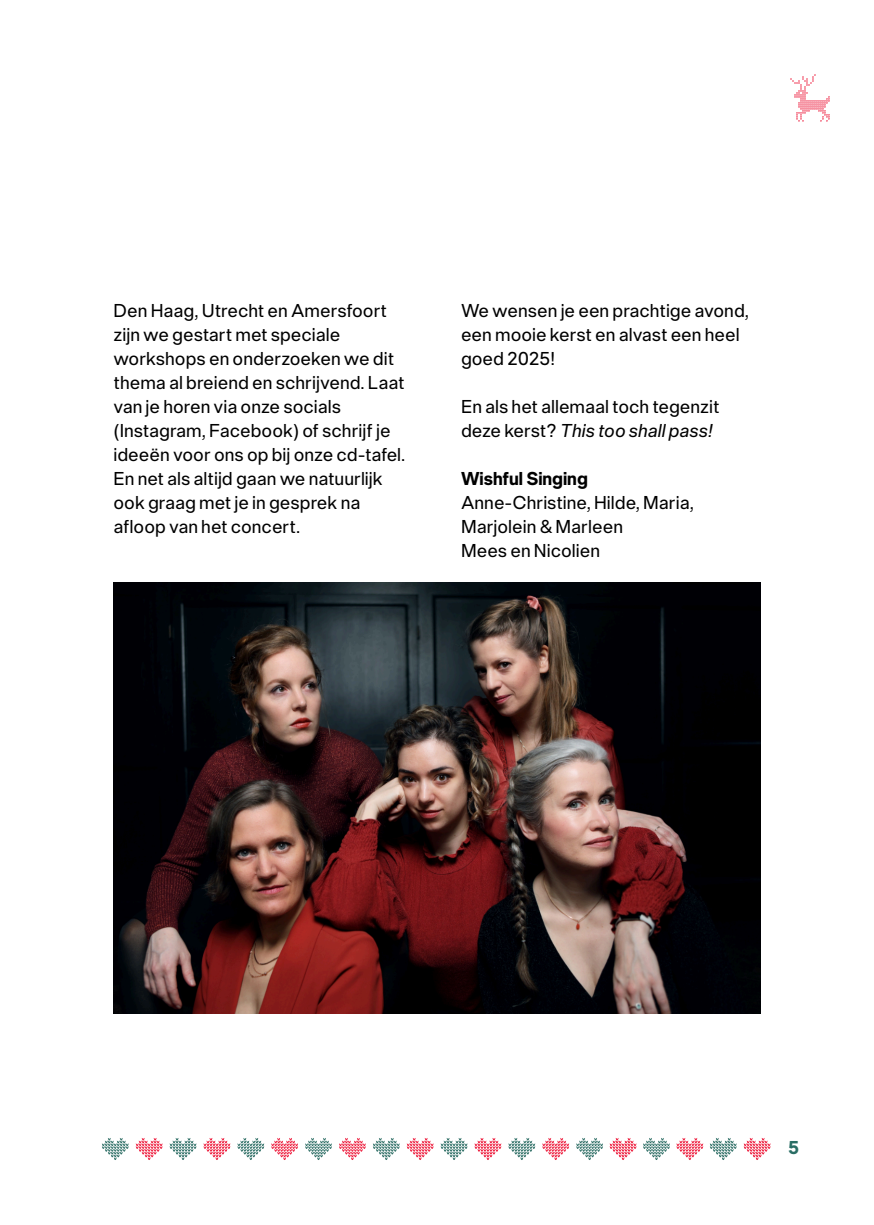
<style>
.page{position:relative;width:874px;height:1225px;background:#fff}
.page>*{position:absolute;margin:0;border:0;box-sizing:border-box;transform-origin:0 0}
.t1{font:20px/24px "neue Singular D Regular";color:#000}
.t2{font:20px "neue Singular D Bold";color:#000}
.t3{font:20px "neue Singular D Bold";color:#296d64}
.s1{font-style:italic}
</style>
<div class="page">
<svg style="left:790px;top:74px;width:39px;height:48px"></svg>
<svg style="left:136px;top:1138px;width:26px;height:22px"></svg>
<svg style="left:102px;top:1138px;width:27px;height:22px"></svg>
<svg style="left:169px;top:1138px;width:27px;height:22px"></svg>
<svg style="left:203px;top:1138px;width:27px;height:22px"></svg>
<svg style="left:237px;top:1138px;width:27px;height:22px"></svg>
<svg style="left:271px;top:1138px;width:27px;height:22px"></svg>
<svg style="left:339px;top:1138px;width:26px;height:22px"></svg>
<svg style="left:305px;top:1138px;width:27px;height:22px"></svg>
<svg style="left:373px;top:1138px;width:26px;height:22px"></svg>
<svg style="left:406px;top:1138px;width:27px;height:22px"></svg>
<svg style="left:440px;top:1138px;width:27px;height:22px"></svg>
<svg style="left:609px;top:1138px;width:27px;height:22px"></svg>
<svg style="left:542px;top:1138px;width:27px;height:22px"></svg>
<svg style="left:576px;top:1138px;width:26px;height:22px"></svg>
<svg style="left:508px;top:1138px;width:27px;height:22px"></svg>
<svg style="left:474px;top:1138px;width:27px;height:22px"></svg>
<svg style="left:643px;top:1138px;width:26px;height:22px"></svg>
<svg style="left:743px;top:1138px;width:27px;height:22px"></svg>
<svg style="left:710px;top:1138px;width:26px;height:22px"></svg>
<svg style="left:676px;top:1138px;width:27px;height:22px"></svg>
<img style="left:113px;top:582px;width:647px;height:431px">
<p class="t1" style="left:113px;top:300px;width:293px">Den Haag, Utrecht en Amersfoort zijn we gestart met speciale workshops en onderzoeken we dit thema al breiend en schrijvend. Laat van je horen via onze socials (Instagram, Facebook) of schrijf je ideeën voor ons op bij onze cd-tafel.<br>En net als altijd gaan we natuurlijk ook graag met je in gesprek na afloop van het concert.</p>
<p class="t1" style="left:461px;top:300px;width:289px">We wensen je een prachtige avond, een mooie kerst en alvast een heel goed 2025!</p>
<p class="t1" style="left:461px;top:396px;width:260px">En als het allemaal toch tegenzit deze kerst? <span class="s1">This too shall pass!</span></p>
<p class="t2" style="left:461px;top:472px;width:128px">Wishful Singing</p>
<p class="t1" style="left:461px;top:492px;width:234px">Anne-Christine, Hilde, Maria,<br>Marjolein &amp; Marleen<br>Mees en Nicolien</p>
<p class="t3" style="left:787px;top:1140px;width:12px">5</p>
</div>
